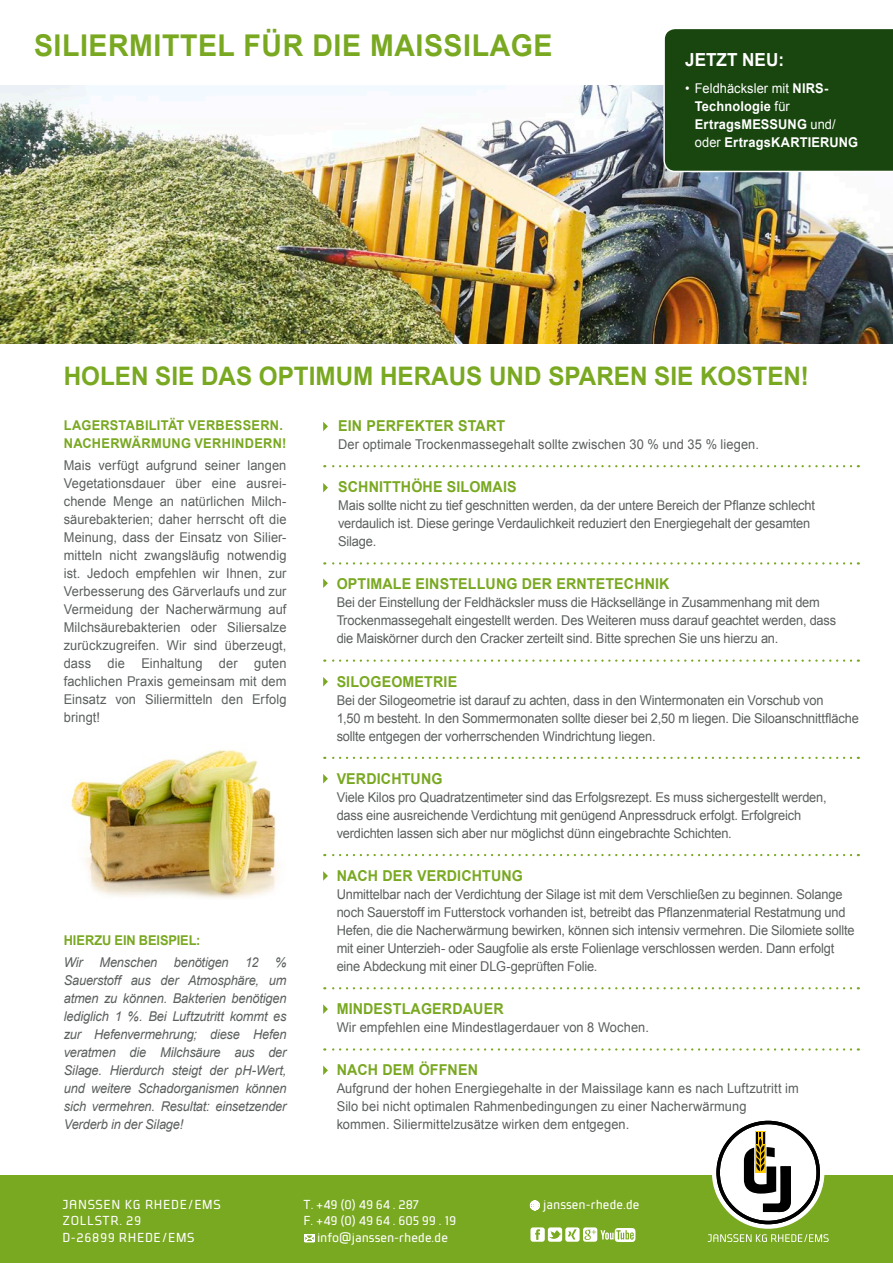
<style>
.page{position:relative;width:893px;height:1263px;background:#fff}
.page>*{position:absolute;margin:0;border:0;box-sizing:border-box;transform-origin:0 0}
.t1{font:700 30px "Arial";letter-spacing:.02em;color:#79a821;scale:.95 1}
.t2{font:700 25.5px "Arial";color:#79a821;scale:.95 1}
.t3{font:700 18px "Arial";color:#fff;scale:.95 1}
.t4{font:700 15px "Arial";letter-spacing:.01em;color:#79a821;scale:.95 1}
.t5{font:13.5px/18px "Arial";letter-spacing:-.01em;color:#5c5f5f;scale:.95 1}
.t6{font:italic 13.5px/18px "Arial";letter-spacing:-.015em;color:#5c5f5f;text-align:justify;scale:.95 1}
.t7{font:13.5px "Deria Sans";color:#fff}
.t8{font:700 13.5px/18px "Arial";letter-spacing:.01em;color:#fff;scale:.95 1}
.t9{font:700 13.5px/18px "Arial";letter-spacing:.02em;color:#79a821;scale:.95 1}
.t10{font:13.5px/16.5px "Deria Sans";letter-spacing:.05em;color:#fff}
.t11{font:700 13.5px "Arial";letter-spacing:-.005em;color:#79a821;scale:.95 1}
.s1{font-weight:400}
</style>
<div class="page">
<svg style="left:323px;top:422px;width:5px;height:9px"></svg>
<svg style="left:324px;top:465px;width:527px;height:2px"></svg>
<svg style="left:323px;top:483px;width:5px;height:9px"></svg>
<svg style="left:324px;top:562px;width:527px;height:2px"></svg>
<svg style="left:323px;top:578px;width:5px;height:10px"></svg>
<svg style="left:324px;top:659px;width:527px;height:3px"></svg>
<svg style="left:323px;top:677px;width:5px;height:9px"></svg>
<svg style="left:324px;top:757px;width:527px;height:2px"></svg>
<svg style="left:323px;top:774px;width:5px;height:9px"></svg>
<svg style="left:324px;top:854px;width:527px;height:2px"></svg>
<svg style="left:323px;top:871px;width:5px;height:10px"></svg>
<svg style="left:324px;top:987px;width:527px;height:2px"></svg>
<svg style="left:323px;top:1004px;width:5px;height:10px"></svg>
<svg style="left:324px;top:1048px;width:527px;height:2px"></svg>
<svg style="left:323px;top:1065px;width:5px;height:10px"></svg>
<img style="left:0;top:86px;width:893px;height:258px">
<img style="left:71px;top:750px;width:207px;height:148px">
<div style="left:0;top:1176px;width:893px;height:87px;background:#79a821"></div>
<svg style="left:530px;top:1227px;width:105px;height:15px"></svg>
<svg style="left:304px;top:1234px;width:11px;height:8px"></svg>
<svg style="left:530px;top:1201px;width:10px;height:9px"></svg>
<svg style="left:708px;top:1120px;width:121px;height:122px"></svg>
<div style="left:663px;top:29px;width:230px;height:143px;background:#18460e"></div>
<h1 class="t1" style="left:34px;top:29px;width:547px">SILIERMITTEL FÜR DIE MAISSILAGE</h1>
<h3 class="t3" style="left:685px;top:49px;width:106px">JETZT NEU:</h3>
<p class="t8" style="left:695px;top:80px;width:174px;text-indent:-10px"><span class="s1">• Feldhäcksler mit</span> NIRS-<br>Technologie <span class="s1">für<br></span>ErtragsMESSUNG <span class="s1">und/ oder</span> ErtragsKARTIERUNG</p>
<h2 class="t2" style="left:64px;top:362px;width:786px">HOLEN SIE DAS OPTIMUM HERAUS UND SPAREN SIE KOSTEN!</h2>
<p class="t9" style="left:64px;top:416px;width:236px">LAGERSTABILITÄT VERBESSERN.<br>NACHERWÄRMUNG VERHINDERN!</p>
<p class="t5" style="left:64px;top:456px;width:236px;text-align:justify">Mais verfügt aufgrund seiner langen Vegetationsdauer über eine ausrei&shy;chende Menge an natürlichen Milch&shy;säurebakterien; daher herrscht oft die Meinung, dass der Einsatz von Silier&shy;mitteln nicht zwangsläufig notwendig ist. Jedoch empfehlen wir Ihnen, zur Verbesserung des Gärverlaufs und zur Vermeidung der Nacherwärmung auf Milchsäurebakterien oder Siliersalze zurückzugreifen. Wir sind überzeugt, dass die Einhaltung der guten fachlichen Praxis gemeinsam mit dem Einsatz von Siliermitteln den Erfolg bringt!</p>
<p class="t4" style="left:338px;top:417px;width:177px">EIN PERFEKTER START</p>
<p class="t5" style="left:338px;top:435px;width:444px">Der optimale Trockenmassegehalt sollte zwischen 30 % und 35 % liegen.</p>
<p class="t4" style="left:338px;top:478px;width:189px">SCHNITTHÖHE SILOMAIS</p>
<p class="t5" style="left:338px;top:496px;width:503px">Mais sollte nicht zu tief geschnitten werden, da der untere Bereich der Pflanze schlecht verdaulich ist. Diese geringe Verdaulichkeit reduziert den Energiegehalt der gesamten<br>Silage.</p>
<p class="t4" style="left:337px;top:576px;width:352px">OPTIMALE EINSTELLUNG DER ERNTETECHNIK</p>
<p class="t5" style="left:337px;top:593px;width:527px">Bei der Einstellung der Feldhäcksler muss die Häcksellänge in Zusammenhang mit dem<br>Trockenmassegehalt eingestellt werden. Des Weiteren muss darauf geachtet werden, dass die Maiskörner durch den Cracker zerteilt sind. Bitte sprechen Sie uns hierzu an.</p>
<p class="t4" style="left:337px;top:673px;width:128px">SILOGEOMETRIE</p>
<p class="t5" style="left:337px;top:691px;width:551px">Bei der Silogeometrie ist darauf zu achten, dass in den Wintermonaten ein Vorschub von<br>1,50 m besteht. In den Sommermonaten sollte dieser bei 2,50 m liegen. Die Siloanschnittfläche sollte entgegen der vorherrschenden Windrichtung liegen.</p>
<p class="t4" style="left:337px;top:770px;width:113px">VERDICHTUNG</p>
<p class="t5" style="left:337px;top:788px;width:517px">Viele Kilos pro Quadratzentimeter sind das Erfolgsrezept. Es muss sichergestellt werden, dass eine ausreichende Verdichtung mit genügend Anpressdruck erfolgt. Erfolgreich verdichten lassen sich aber nur möglichst dünn eingebrachte Schichten.</p>
<p class="t4" style="left:337px;top:867px;width:198px">NACH DER VERDICHTUNG</p>
<p class="t5" style="left:337px;top:885px;width:547px">Unmittelbar nach der Verdichtung der Silage ist mit dem Verschließen zu beginnen. Solange noch Sauerstoff im Futterstock vorhanden ist, betreibt das Pflanzenmaterial Restatmung und Hefen, die die Nacherwärmung bewirken, können sich intensiv vermehren. Die Silomiete sollte mit einer Unterzieh- oder Saugfolie als erste Folienlage verschlossen werden. Dann erfolgt eine Abdeckung mit einer DLG-geprüften Folie.</p>
<p class="t4" style="left:337px;top:1000px;width:177px">MINDESTLAGERDAUER</p>
<p class="t5" style="left:337px;top:1018px;width:330px">Wir empfehlen eine Mindestlagerdauer von 8 Wochen.</p>
<p class="t4" style="left:337px;top:1062px;width:150px">NACH DEM ÖFFNEN</p>
<p class="t5" style="left:337px;top:1079px;width:488px">Aufgrund der hohen Energiegehalte in der Maissilage kann es nach Luftzutritt im<br>Silo bei nicht optimalen Rahmenbedingungen zu einer Nacherwärmung kommen. Siliermittelzusätze wirken dem entgegen.</p>
<p class="t11" style="left:64px;top:932px;width:145px">HIERZU EIN BEISPIEL:</p>
<p class="t6" style="left:64px;top:953px;width:236px">Wir Menschen benötigen 12 % Sauerstoff aus der Atmosphäre, um atmen zu können. Bakterien benötigen lediglich 1 %. Bei Luftzutritt kommt es zur Hefenvermehrung; diese Hefen veratmen die Milchsäure aus der Silage. Hierdurch steigt der pH-Wert, und weitere Schadorganismen können sich vermehren. Resultat: einsetzender Verderb in der Silage!</p>
<p class="t7" style="left:304px;top:1197px;width:117px">T. +49 (0) 49 64 . 287</p>
<p class="t7" style="left:304px;top:1214px;width:154px">F. +49 (0) 49 64 . 605 99 . 19</p>
<p class="t7" style="left:317px;top:1230px;width:132px">info@janssen-rhede.de</p>
<p class="t10" style="left:63px;top:1196px;width:160px">JANSSEN KG RHEDE/EMS<br>ZOLLSTR. 29<br>D-26899 RHEDE/EMS</p>
<p class="t7" style="left:543px;top:1197px;width:98px">janssen-rhede.de</p>
</div>
